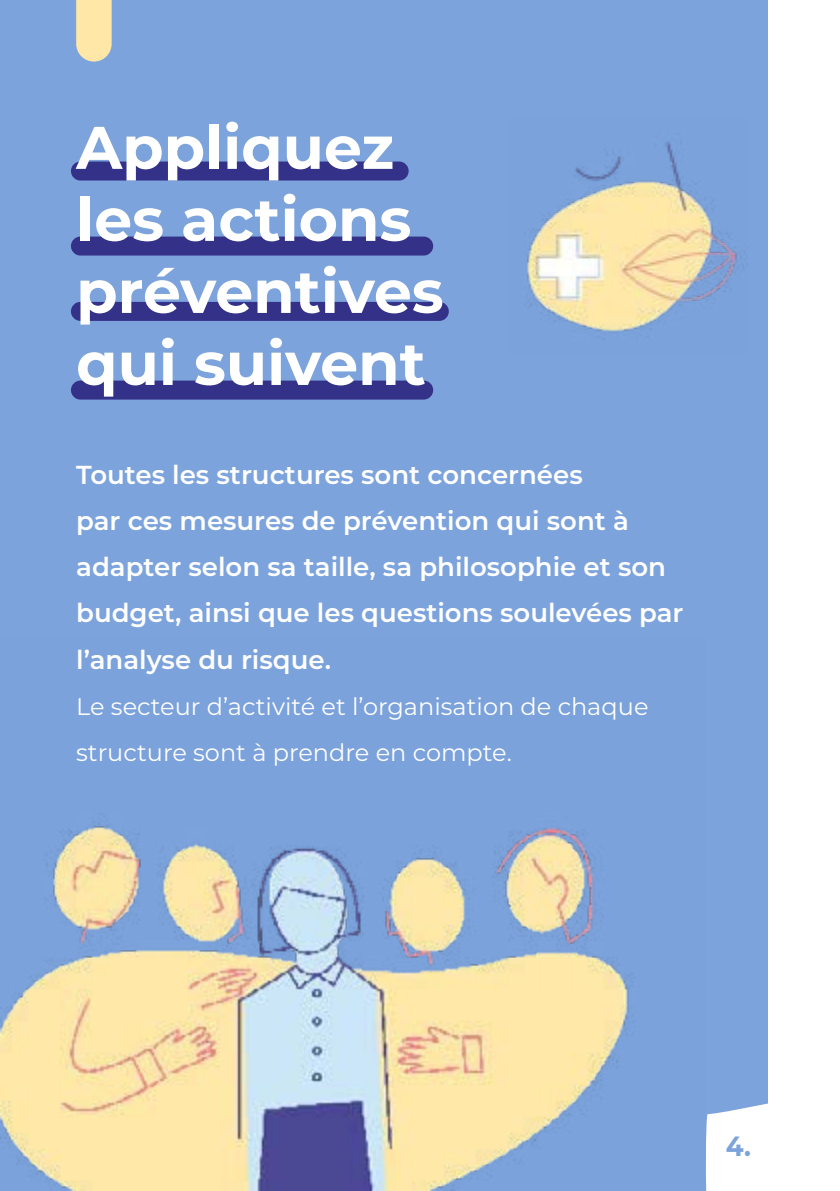
<style>
.page{position:relative;width:840px;height:1191px;background:#fff}
.page>*{position:absolute;margin:0;border:0;box-sizing:border-box;transform-origin:0 0}
.t1{font:700 60px/72px "Montserrat";color:#fff}
.t2{font:700 27.8px "Montserrat";color:#7ca3dc;scale:.93 1}
.t3{font:600 26px/46px "Montserrat";color:#fff}
.t4{font:24px/46px "Montserrat";color:#fff}
</style>
<div class="page">
<div style="left:0;top:0;width:767px;height:1191px;background:#7ca3dc"></div>
<div style="left:71px;top:380px;width:362px;height:19px;background:#343188;border-radius:9px"></div>
<div style="left:71px;top:302px;width:377px;height:19px;background:#343188;border-radius:9px"></div>
<div style="left:71px;top:236px;width:362px;height:19px;background:#343188;border-radius:9px"></div>
<div style="left:71px;top:161px;width:337px;height:19px;background:#343188;border-radius:9px"></div>
<img style="left:527px;top:142px;width:217px;height:191px">
<svg style="left:705px;top:1103px;width:63px;height:88px"></svg>
<svg style="left:76px;top:0;width:36px;height:62px"></svg>
<img style="left:0;top:822px;width:633px;height:369px">
<h1 class="t1" style="left:76px;top:112px;width:369px">Appliquez les actions préventives qui suivent</h1>
<p class="t3" style="left:76px;top:453px;width:608px">Toutes les structures sont concernées<br>par ces mesures de prévention qui sont à adapter selon sa taille, sa philosophie et son budget, ainsi que les questions soulevées par l’analyse du risque.</p>
<p class="t4" style="left:76px;top:685px;width:573px">Le secteur d’activité et l’organisation de chaque structure sont à prendre en compte.</p>
<p class="t2" style="left:725px;top:1131px;width:29px">4.</p>
</div>
